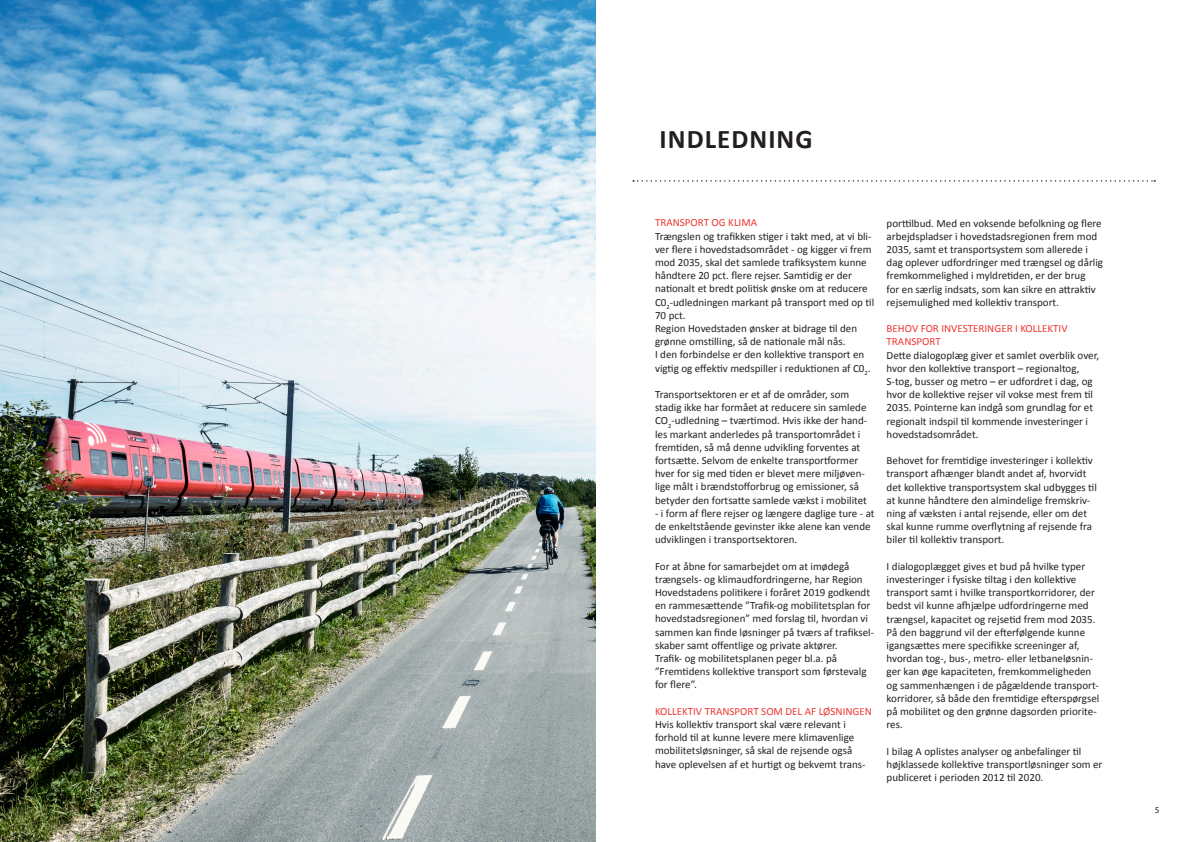
<style>
.page{position:relative;width:1191px;height:842px;background:#fff}
.page>*{position:absolute;margin:0;border:0;box-sizing:border-box;transform-origin:0 0}
.Big_headlines{font:700 27px "Calibri";letter-spacing:.04em;color:#231f20}
.brødtekst{font:11px/13.2px "Calibri";color:#231f20}
.brødtekst-2{font:11px/13.2px "Calibri";color:#ee3732}
.t1{font:9px "Myriad Pro";color:#231f20}
</style>
<div class="page">
<img style="left:0;top:0;width:595px;height:842px">
<svg style="left:633px;top:180px;width:522px;height:2px"></svg>
<p class="Big_headlines" style="left:659px;top:122px;width:155px">INDLEDNING</p>
<p class="brødtekst-2" style="left:655px;top:216px;width:104px">TRANSPORT OG KLIMA</p>
<p class="brødtekst" style="left:655px;top:229px;width:221px">Trængslen og trafikken stiger i takt med, at vi bli&shy;ver flere i hovedstadsområdet - og kigger vi frem mod 2035, skal det samlede trafiksystem kunne håndtere 20 pct. flere rejser. Samtidig er der nationalt et bredt politisk ønske om at reducere C0<sub>2</sub>-udledningen markant på transport med op til 70 pct.</p>
<p class="brødtekst" style="left:655px;top:321px;width:204px">Region Hovedstaden ønsker at bidrage til den grønne omstilling, så de nationale mål nås.</p>
<p class="brødtekst" style="left:655px;top:348px;width:217px">I den forbindelse er den kollektive transport en vigtig og effektiv medspiller i reduktionen af C0<sub>2</sub>.</p>
<p class="brødtekst" style="left:655px;top:387px;width:214px">Transportsektoren er et af de områder, som stadig ikke har formået at reducere sin samlede CO<sub>2</sub>-udledning – tværtimod. Hvis ikke der hand&shy;les markant anderledes på transportområdet i fremtiden, så må denne udvikling forventes at fortsætte. Selvom de enkelte transportformer hver for sig med tiden er blevet mere miljøven&shy;lige målt i brændstofforbrug og emissioner, så betyder den fortsatte samlede vækst i mobilitet</p>
<p class="brødtekst" style="left:655px;top:506px;width:221px">- i form af flere rejser og længere daglige ture - at de enkeltstående gevinster ikke alene kan vende udviklingen i transportsektoren.</p>
<p class="brødtekst" style="left:655px;top:559px;width:221px">For at åbne for samarbejdet om at imødegå trængsels- og klimaudfordringerne, har Region Hovedstadens politikere i foråret 2019 godkendt en rammesættende ”Trafik-og mobilitetsplan for hovedstadsregionen” med forslag til, hvordan vi sammen kan finde løsninger på tværs af trafiksel&shy;skaber samt offentlige og private aktører.</p>
<p class="brødtekst" style="left:655px;top:651px;width:183px">Trafik- og mobilitetsplanen peger bl.a. på</p>
<p class="brødtekst" style="left:655px;top:664px;width:213px">”Fremtidens kollektive transport som førstevalg for flere”.</p>
<p class="brødtekst-2" style="left:655px;top:704px;width:218px">KOLLEKTIV TRANSPORT SOM DEL AF LØSNINGEN</p>
<p class="brødtekst" style="left:655px;top:717px;width:212px">Hvis kollektiv transport skal være relevant i forhold til at kunne levere mere klimavenlige mobilitetsløsninger, så skal de rejsende også have oplevelsen af et hurtigt og bekvemt trans-</p>
<p class="brødtekst" style="left:886px;top:216px;width:218px">porttilbud. Med en voksende befolkning og flere arbejdspladser i hovedstadsregionen frem mod 2035, samt et transportsystem som allerede i dag oplever udfordringer med trængsel og dårlig fremkommelighed i myldretiden, er der brug<br>for en særlig indsats, som kan sikre en attraktiv rejsemulighed med kollektiv transport.</p>
<p class="brødtekst-2" style="left:886px;top:321px;width:182px">BEHOV FOR INVESTERINGER I KOLLEKTIV<br>TRANSPORT</p>
<p class="brødtekst" style="left:886px;top:348px;width:214px">Dette dialogoplæg giver et samlet overblik over, hvor den kollektive transport – regionaltog, S-tog, busser og metro – er udfordret i dag, og hvor de kollektive rejser vil vokse mest frem til 2035. Pointerne kan indgå som grundlag for et regionalt indspil til kommende investeringer i hovedstadsområdet.</p>
<p class="brødtekst" style="left:886px;top:453px;width:212px">Behovet for fremtidige investeringer i kollektiv transport afhænger blandt andet af, hvorvidt det kollektive transportsystem skal udbygges til at kunne håndtere den almindelige fremskriv&shy;ning af væksten i antal rejsende, eller om det skal kunne rumme overflytning af rejsende fra biler til kollektiv transport.</p>
<p class="brødtekst" style="left:886px;top:559px;width:210px">I dialogoplægget gives et bud på hvilke typer investeringer i fysiske tiltag i den kollektive transport samt i hvilke transportkorridorer, der bedst vil kunne afhjælpe udfordringerne med trængsel, kapacitet og rejsetid frem mod 2035.</p>
<p class="brødtekst" style="left:886px;top:625px;width:214px">På den baggrund vil der efterfølgende kunne igangsættes mere specifikke screeninger af, hvordan tog-, bus-, metro- eller letbaneløsnin&shy;ger kan øge kapaciteten, fremkommeligheden og sammenhængen i de pågældende transport&shy;korridorer, så både den fremtidige efterspørgsel på mobilitet og den grønne dagsorden priorite&shy;res.</p>
<p class="brødtekst" style="left:886px;top:744px;width:217px">I bilag A oplistes analyser og anbefalinger til højklassede kollektive transportløsninger som er publiceret i perioden 2012 til 2020.</p>
<p class="t1" style="left:21px;top:804px;width:6px">4</p>
<p class="t1" style="left:1155px;top:804px;width:6px">5</p>
</div>
